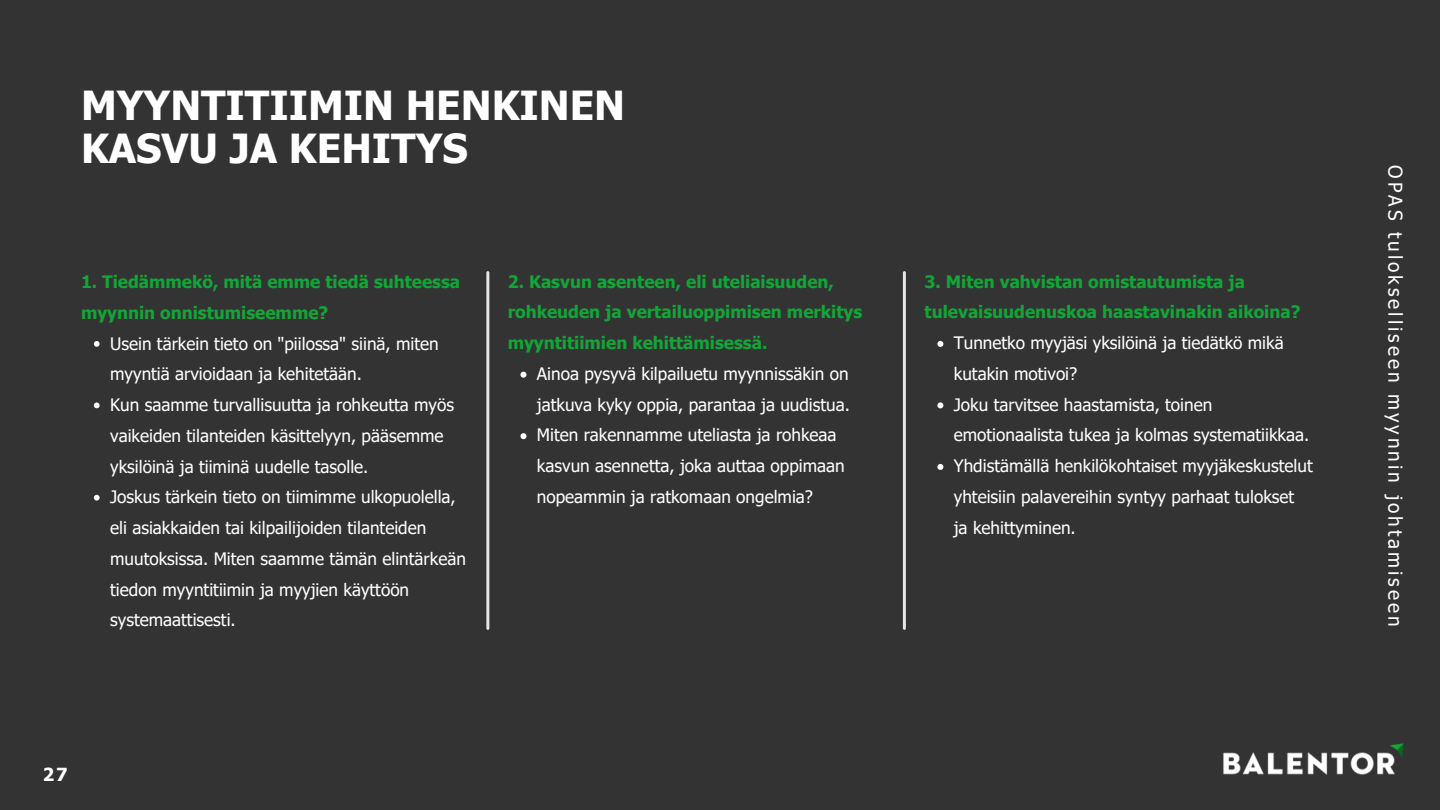
<style>
.page{position:relative;width:1440px;height:810px;background:#333}
.page>*{position:absolute;margin:0;border:0;box-sizing:border-box;transform-origin:0 0}
.t1{font:700 40px/43.5px "Tahoma";color:#fff}
.t2{font:19px "Tahoma";letter-spacing:.155em;color:#fff}
.t3{font:700 18px "Tahoma";color:#fff}
.t4{font:17.2px/30.8px "Tahoma";color:#fff}
.t5{font:700 17.2px/30.8px "Tahoma";color:#12a537}
</style>
<div class="page">
<svg style="left:94px;top:341px;width:6px;height:6px"></svg>
<svg style="left:94px;top:403px;width:6px;height:5px"></svg>
<svg style="left:94px;top:495px;width:6px;height:6px"></svg>
<img style="left:1223px;top:743px;width:181px;height:32px">
<svg style="left:520px;top:372px;width:6px;height:6px"></svg>
<svg style="left:520px;top:433px;width:6px;height:6px"></svg>
<svg style="left:937px;top:341px;width:6px;height:6px"></svg>
<svg style="left:937px;top:402px;width:6px;height:6px"></svg>
<svg style="left:937px;top:464px;width:6px;height:6px"></svg>
<hr style="left:486px;top:273px;width:3px;height:355px;background:#e7e6e6">
<hr style="left:903px;top:273px;width:3px;height:355px;background:#e7e6e6">
<h1 class="t1" style="left:81px;top:82px;width:546px">MYYNTITIIMIN HENKINEN<br>KASVU JA KEHITYS</h1>
<h2 class="t5" style="left:81px;top:266px;width:381px">1. Tiedämmekö, mitä emme tiedä suhteessa myynnin onnistumiseemme?</h2>
<p class="t4" style="left:110px;top:327px;width:330px">Usein tärkein tieto on "piilossa" siinä, miten myyntiä arvioidaan ja kehitetään.</p>
<p class="t4" style="left:110px;top:389px;width:345px">Kun saamme turvallisuutta ja rohkeutta myös vaikeiden tilanteiden käsittelyyn, pääsemme yksilöinä ja tiiminä uudelle tasolle.</p>
<p class="t4" style="left:110px;top:481px;width:357px">Joskus tärkein tieto on tiimimme ulkopuolella, eli asiakkaiden tai kilpailijoiden tilanteiden muutoksissa. Miten saamme tämän elintärkeän tiedon myyntitiimin ja myyjien käyttöön systemaattisesti.</p>
<h2 class="t5" style="left:508px;top:265px;width:356px">2. Kasvun asenteen, eli uteliaisuuden, rohkeuden ja vertailuoppimisen merkitys myyntitiimien kehittämisessä.</h2>
<p class="t4" style="left:537px;top:358px;width:315px">Ainoa pysyvä kilpailuetu myynnissäkin on jatkuva kyky oppia, parantaa ja uudistua.</p>
<p class="t4" style="left:537px;top:419px;width:309px">Miten rakennamme uteliasta ja rohkeaa kasvun asennetta, joka auttaa oppimaan nopeammin ja ratkomaan ongelmia?</p>
<p class="t3" style="left:43px;top:763px;width:26px">27</p>
<p class="t5" style="left:925px;top:265px;width:377px">3. Miten vahvistan omistautumista ja tulevaisuudenuskoa haastavinakin aikoina?</p>
<h2 class="t4" style="left:954px;top:327px;width:331px">Tunnetko myyjäsi yksilöinä ja tiedätkö mikä kutakin motivoi?</h2>
<p class="t4" style="left:954px;top:388px;width:357px">Joku tarvitsee haastamista, toinen emotionaalista tukea ja kolmas systematiikkaa.</p>
<p class="t4" style="left:954px;top:450px;width:360px">Yhdistämällä henkilökohtaiset myyjäkeskustelut yhteisiin palavereihin syntyy parhaat tulokset<br>ja kehittyminen.</p>
<p class="t2" style="left:1407px;top:165px;width:462px;rotate:90deg">OPAS tulokselliseen myynnin johtamiseen</p>
</div>
